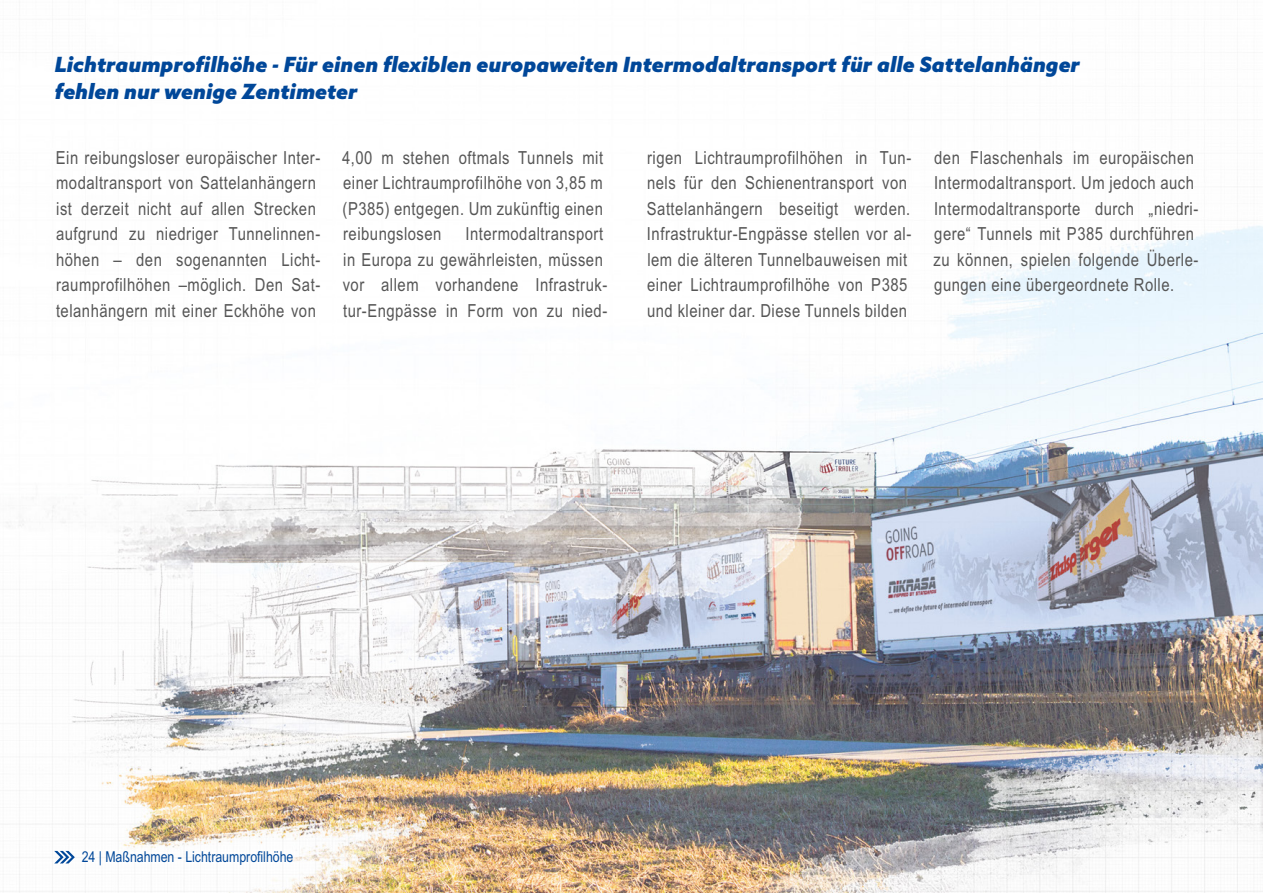
<style>
.page{position:relative;width:1263px;height:893px;background:#fff}
.page>*{position:absolute;margin:0;border:0;box-sizing:border-box;transform-origin:0 0}
.t1{font:italic 900 21px/27px "Azo Sans";color:#004799}
.t2{font:18px/25.5px "Arial Narrow CE";letter-spacing:.03em;color:#565656}
.t3{font:15px "Arial Narrow CE";color:#004799}
</style>
<div class="page">
<img style="left:2px;top:52px;width:1261px;height:841px">
<svg style="left:54px;top:851px;width:21px;height:12px"></svg>
<p class="t1" style="left:55px;top:51px;width:1026px">Lichtraumprofilhöhe - Für einen flexiblen europaweiten Intermodaltransport für alle Sattelanhänger fehlen nur wenige Zentimeter</p>
<p class="t2" style="left:56px;top:145px;width:266px">Ein reibungsloser europäischer Inter&shy;modaltransport von Sattelanhängern ist derzeit nicht auf allen Strecken aufgrund zu niedriger Tunnelinnen&shy;höhen – den sogenannten Licht&shy;raumprofilhöhen –möglich. Den Sat&shy;telanhängern mit einer Eckhöhe von</p>
<p class="t2" style="left:342px;top:145px;width:262px;text-align:justify">4,00 m stehen oftmals Tunnels mit einer Lichtraumprofilhöhe von 3,85 m (P385) entgegen. Um zukünftig einen reibungslosen</p>
<p class="t2" style="left:343px;top:221px;width:266px;text-indent:123px">Intermodaltransport in Europa zu gewährleisten, müssen vor allem vorhandene Infrastruk&shy;tur-Engpässe in Form von zu nied-</p>
<p class="t2" style="left:647px;top:145px;width:266px">rigen Lichtraumprofilhöhen in Tun&shy;nels für den Schienentransport von Sattelanhängern beseitigt werden.<br>Infrastruktur-Engpässe stellen vor al&shy;lem die älteren Tunnelbauweisen mit einer Lichtraumprofilhöhe von P385 und kleiner dar. Diese Tunnels bilden</p>
<p class="t2" style="left:933px;top:145px;width:266px">den Flaschenhals im europäischen Intermodaltransport. Um jedoch auch Intermodaltransporte durch „niedri&shy;gere“ Tunnels mit P385 durchführen zu können, spielen folgende Überle&shy;gungen eine übergeordnete Rolle.</p>
<p class="t3" style="left:82px;top:848px;width:213px">24 | Maßnahmen - Lichtraumprofilhöhe</p>
</div>
